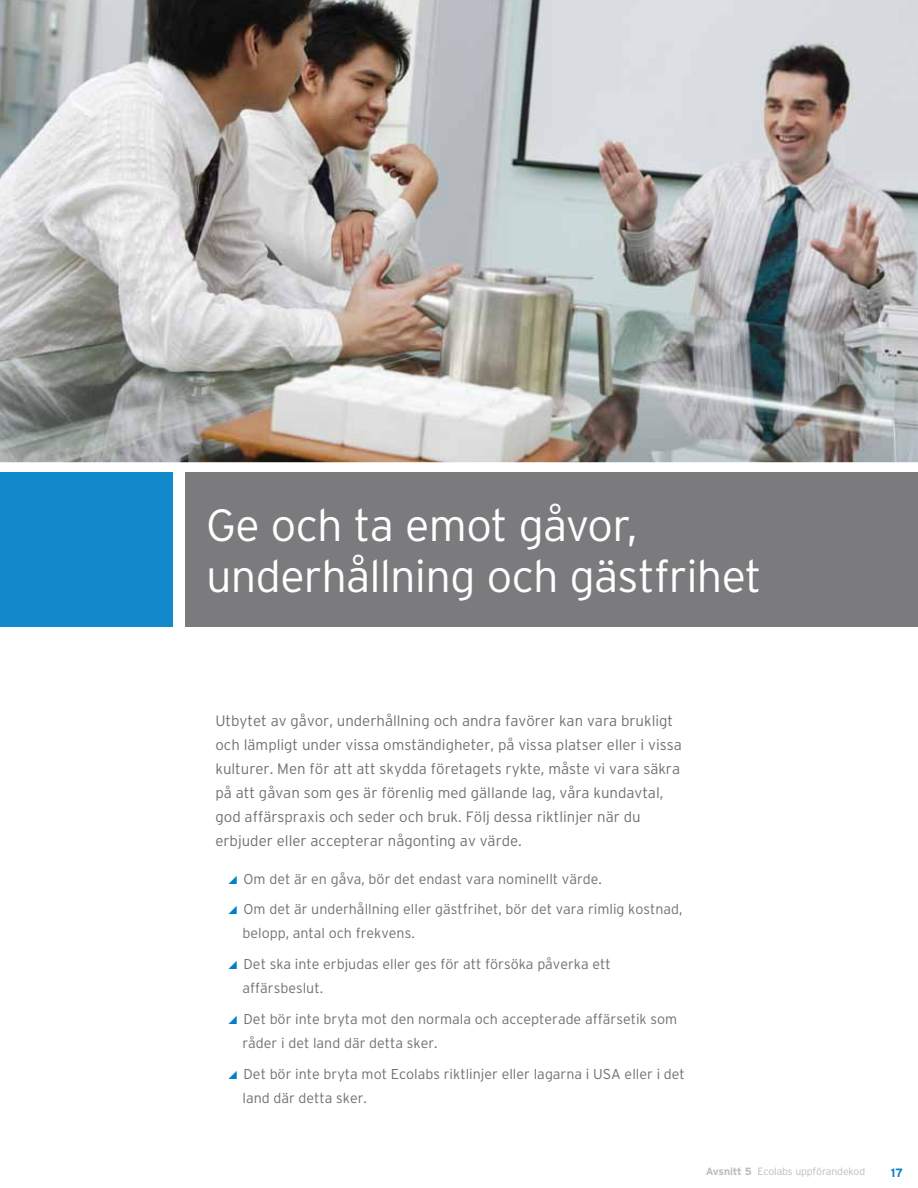
<style>
.page{position:relative;width:918px;height:1188px;background:#fff}
.page>*{position:absolute;margin:0;border:0;box-sizing:border-box;transform-origin:0 0}
.t1{font:300 45px/51px "Interstate";letter-spacing:-.02em;color:#fff}
.t2{font:300 15px/24px "Interstate";color:#717073}
.t3{font:300 14.25px/30.8px "Interstate";color:#717073}
.t4{font:700 12px "Interstate";color:#0081c6}
.t5{font:300 10.5px "Interstate";letter-spacing:-.01em;color:#babcbe}
.s1{font-weight:700}
</style>
<div class="page">
<img style="left:0;top:0;width:918px;height:462px">
<svg style="left:0;top:462px;width:918px;height:165px"></svg>
<div style="left:186px;top:472px;width:732px;height:155px;background:#7b7a7c"></div>
<div style="left:0;top:472px;width:173px;height:155px;background:#1289ca"></div>
<h1 class="t1" style="left:206px;top:499px;width:557px">Ge och ta emot gåvor, underhållning och gästfrihet</h1>
<p class="t2" style="left:215px;top:709px;width:468px">Utbytet av gåvor, underhållning och andra favörer kan vara brukligt och lämpligt under vissa omständigheter, på vissa platser eller i vissa kulturer. Men för att att skydda företagets rykte, måste vi vara säkra på att gåvan som ges är förenlig med gällande lag, våra kundavtal, god affärspraxis och seder och bruk. Följ dessa riktlinjer när du erbjuder eller accepterar någonting av värde.</p>
<p class="t3" style="left:244px;top:863px;width:441px">Om det är en gåva, bör det endast vara nominellt värde.<br>Om det är underhållning eller gästfrihet, bör det vara rimlig kostnad,</p>
<p class="t3" style="left:242px;top:918px;width:370px">belopp, antal och frekvens.<br>Det ska inte erbjudas eller ges för att försöka påverka ett</p>
<p class="t3" style="left:242px;top:973px;width:436px">affärsbeslut.<br>Det bör inte bryta mot den normala och accepterade affärsetik som</p>
<p class="t3" style="left:242px;top:1027px;width:444px">råder i det land där detta sker.<br>Det bör inte bryta mot Ecolabs riktlinjer eller lagarna i USA eller i det</p>
<p class="t3" style="left:242px;top:1082px;width:126px">land där detta sker.</p>
<p class="t5" style="left:706px;top:1166px;width:161px"><span class="s1">Avsnitt 5</span> Ecolabs uppförandekod</p>
<p class="t4" style="left:891px;top:1166px;width:14px">17</p>
</div>
